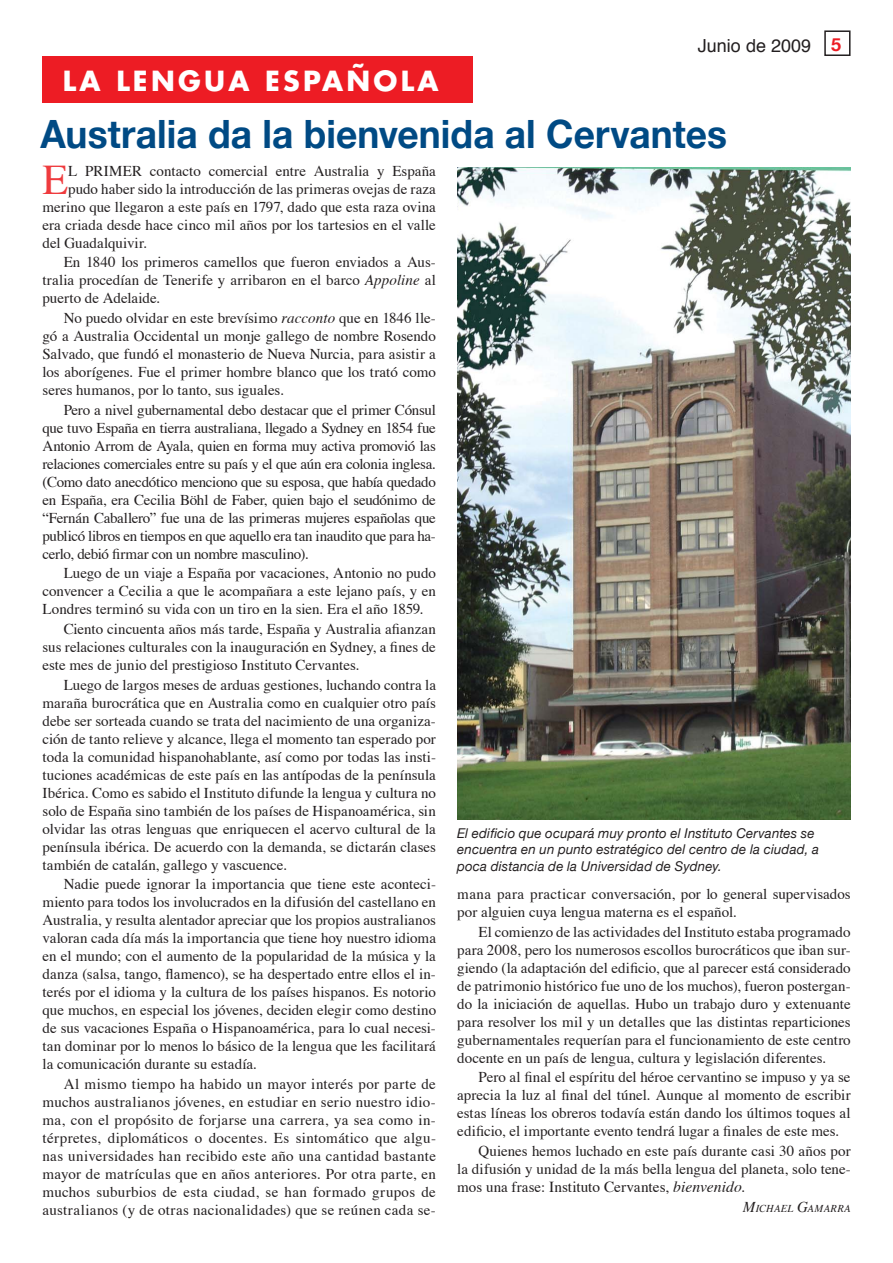
<style>
.page{position:relative;width:893px;height:1263px;background:#fff}
.page>*{position:absolute;margin:0;border:0;box-sizing:border-box;transform-origin:0 0}
.t1{font:42.15px "Times";color:#ef3b3e}
.t2{font:700 39px "Helvetica Neue";color:#004a84;scale:.95 1}
.t3{font:700 27px "Futura";letter-spacing:.12em;color:#fff}
.t4{font:18px "Helvetica";color:#231f20}
.t5{font:15.3px "Times";color:#231f20}
.t6{font:15px/18px "Times";color:#231f20;text-align:justify}
.t7{font:italic 13.5px/16.5px "Helvetica Neue";letter-spacing:.015em;color:#231f20}
.t8{font:italic 10.5px "Times";letter-spacing:.04em;color:#231f20}
.s1{font-family:"Helvetica Neue";font-weight:700;color:#ed1c24}
.s2{font-style:italic}
.s3{font-size:15px}
.s4{font-style:italic;font-size:15.6px}
</style>
<div class="page">
<div style="left:824px;top:30px;width:26px;height:26px;border:2px solid #231f20"></div>
<div style="left:42px;top:56px;width:430px;height:47px;background:#ed1c24"></div>
<img style="left:457px;top:167px;width:393px;height:653px">
<h3 class="t3" style="left:63px;top:68px;width:377px">LA LENGUA ESPAÑOLA</h3>
<p class="t4" style="left:698px;top:38px;width:145px">Junio de 2009 <span class="s1">5</span></p>
<h2 class="t2" style="left:40px;top:110px;width:724px">Australia da la bienvenida al Cervantes</h2>
<h1 class="t1" style="left:43px;top:162px;width:27px">E</h1>
<p class="t6" style="left:68px;top:163px;width:369px">L PRIMER contacto comercial entre Australia y España</p>
<p class="t6" style="left:68px;top:181px;width:369px">pudo haber sido la introducción de las primeras ovejas de raza</p>
<p class="t6" style="left:43px;top:199px;width:395px">merino que llegaron a este país en 1797, dado que esta raza ovina</p>
<p class="t6" style="left:43px;top:217px;width:395px">era criada desde hace cinco mil años por los tartesios en el valle</p>
<p class="t6" style="left:43px;top:235px;width:106px">del Guadalquivir.</p>
<p class="t6" style="left:43px;top:255px;width:395px;text-indent:21px">En 1840 los primeros camellos que fueron enviados a Aus&shy;tralia procedían de Tenerife y arribaron en el barco <span class="s2">Appoline</span> al puerto de Adelaide<span class="s2">.</span></p>
<p class="t6" style="left:43px;top:310px;width:395px;text-indent:21px">No puedo olvidar en este brevísimo <span class="s2">racconto</span> que en 1846 lle&shy;gó a Australia Occidental un monje gallego de nombre Rosendo Salvado, que fundó el monasterio de Nueva Nurcia, para asistir a los aborígenes. Fue el primer hombre blanco que los trató como seres humanos, por lo tanto, sus iguales.</p>
<p class="t6" style="left:43px;top:402px;width:395px;text-indent:21px">Pero a nivel gubernamental debo destacar que el primer Cónsul que tuvo España en tierra australiana, llegado a Sydney en 1854 fue Antonio Arrom de Ayala, quien en forma muy activa promovió las relaciones comerciales entre su país y el que aún era colonia inglesa. (Como dato anecdótico menciono que su esposa, que había quedado en España, era Cecilia Böhl de Faber, quien bajo el seudónimo de “Fernán Caballero” fue una de las primeras mujeres españolas que publicó libros en tiempos en que aquello era tan inaudito que para ha&shy;cerlo, debió firmar con un nombre masculino).</p>
<p class="t6" style="left:43px;top:566px;width:395px;text-indent:21px">Luego de un viaje a España por vacaciones, Antonio no pudo convencer a Cecilia a que le acompañara a este lejano país, y en Londres terminó su vida con un tiro en la sien. Era el año 1859.</p>
<p class="t6" style="left:43px;top:621px;width:395px;text-indent:21px">Ciento cincuenta años más tarde, España y Australia afianzan sus relaciones culturales con la inauguración en Sydney, a fines de este mes de junio del prestigioso Instituto Cervantes.</p>
<p class="t6" style="left:43px;top:677px;width:395px;text-indent:21px">Luego de largos meses de arduas gestiones, luchando contra la maraña burocrática que en Australia como en cualquier otro país debe ser sorteada cuando se trata del nacimiento de una organiza&shy;ción de tanto relieve y alcance, llega el momento tan esperado por toda la comunidad hispanohablante, así como por todas las insti&shy;tuciones académicas de este país en las antípodas de la península Ibérica. Como es sabido el Instituto difunde la lengua y cultura no solo de España sino también de los países de Hispanoamérica, sin olvidar las otras lenguas que enriquecen el acervo cultural de la península ibérica. De acuerdo con la demanda, se dictarán clases también de catalán, gallego y vascuence.</p>
<p class="t6" style="left:43px;top:877px;width:395px;text-indent:21px">Nadie puede ignorar la importancia que tiene este aconteci&shy;miento para todos los involucrados en la difusión del castellano en Australia, y resulta alentador apreciar que los propios australianos valoran cada día más la importancia que tiene hoy nuestro idioma en el mundo; con el aumento de la popularidad de la música y la danza (salsa, tango, flamenco), se ha despertado entre ellos el in&shy;terés por el idioma y la cultura de los países hispanos. Es notorio que muchos, en especial los jóvenes, deciden elegir como destino de sus vacaciones España o Hispanoamérica, para lo cual necesi&shy;tan dominar por lo menos lo básico de la lengua que les facilitará la comunicación durante su estadía.</p>
<p class="t6" style="left:43px;top:1076px;width:395px;text-indent:21px">Al mismo tiempo ha habido un mayor interés por parte de muchos australianos jóvenes, en estudiar en serio nuestro idio&shy;ma, con el propósito de forjarse una carrera, ya sea como in&shy;térpretes, diplomáticos o docentes. Es sintomático que algu&shy;nas universidades han recibido este año una cantidad bastante mayor de matrículas que en años anteriores. Por otra parte, en muchos suburbios de esta ciudad, se han formado grupos de australianos (y de otras nacionalidades) que se reúnen cada se-</p>
<p class="t7" style="left:457px;top:825px;width:363px">El edificio que ocupará muy pronto el Instituto Cervantes se encuentra en un punto estratégico del centro de la ciudad, a poca distancia de la Universidad de Sydney.</p>
<p class="t6" style="left:457px;top:886px;width:395px">mana para practicar conversación, por lo general supervisados por alguien cuya lengua materna es el español.</p>
<p class="t6" style="left:457px;top:924px;width:395px;text-indent:21px">El comienzo de las actividades del Instituto estaba programado para 2008, pero los numerosos escollos burocráticos que iban sur&shy;giendo (la adaptación del edificio, que al parecer está considerado de patrimonio histórico fue uno de los muchos), fueron postergan&shy;do la iniciación de aquellas. Hubo un trabajo duro y extenuante para resolver los mil y un detalles que las distintas reparticiones gubernamentales requerían para el funcionamiento de este centro docente en un país de lengua, cultura y legislación diferentes.</p>
<p class="t6" style="left:457px;top:1070px;width:395px;text-indent:21px">Pero al final el espíritu del héroe cervantino se impuso y ya se aprecia la luz al final del túnel. Aunque al momento de escribir estas líneas los obreros todavía están dando los últimos toques al edificio, el importante evento tendrá lugar a finales de este mes.</p>
<p class="t6" style="left:457px;top:1143px;width:395px;text-align:right">Quienes hemos luchado en este país durante casi 30 años por<br>la difusión y unidad de la más bella lengua del planeta, solo tene-</p>
<p class="t5" style="left:457px;top:1181px;width:289px"><span class="s3">mos una frase:</span> Instituto Cervantes, <span class="s4">bienvenido</span><span class="s3">.</span></p>
<p class="t8" style="left:743px;top:1204px;width:109px"><span class="s3">M</span>ICHAEL <span class="s3">G</span>AMARRA</p>
</div>
